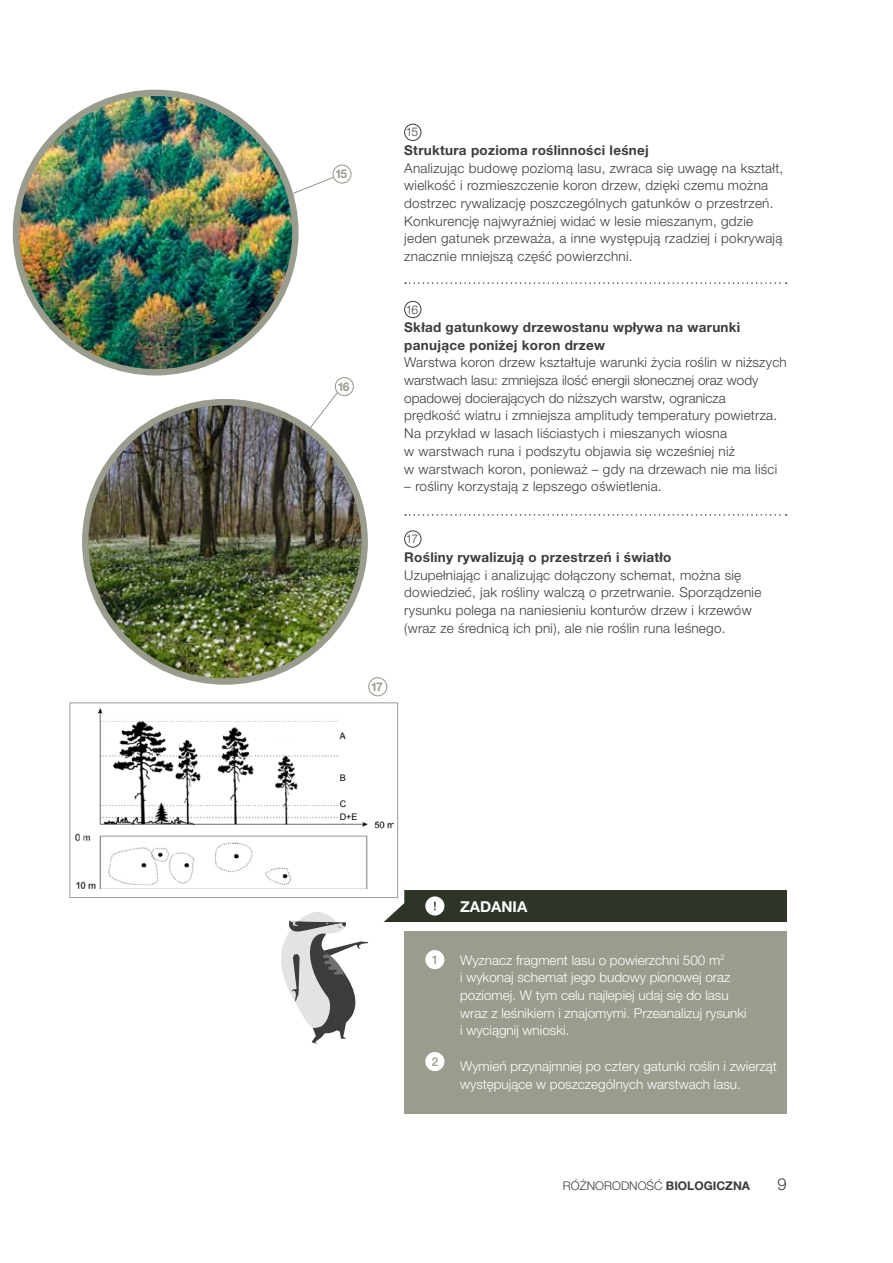
<style>
.page{position:relative;width:893px;height:1263px;background:#fff}
.page>*{position:absolute;margin:0;border:0;box-sizing:border-box;transform-origin:0 0}
.t1{font:300 16.5px "Helvetica Neue LT Pro";color:#3c3c3b}
.t2{font:700 15px "Helvetica Neue LT Pro";color:#fff}
.t3{font:300 13.5px/17.7px "Helvetica Neue LT Pro";letter-spacing:.02em;color:#3c3c3b}
.t4{font:300 13.5px/17.7px "Helvetica Neue LT Pro";color:#fff}
.t5{font:700 13.5px/17.7px "Helvetica Neue LT Pro";letter-spacing:.02em;color:#3c3c3b}
.t6{font:300 12px "Helvetica Neue LT Pro";letter-spacing:-.05em;color:#3c3c3b}
.t7{font:700 12px "Helvetica Neue LT Pro";color:#3c3c3b}
.t8{font:700 12px "Helvetica Neue LT Pro";color:#9a9c8e}
.t9{font:9px/13.2px "Arial";color:#000}
.s1{font-weight:300}
</style>
<div class="page">
<div style="left:404px;top:301px;width:17px;height:17px;border:1px solid #3c3c3b;border-radius:50%"></div>
<div style="left:404px;top:124px;width:17px;height:17px;border:1px solid #3c3c3b;border-radius:50%"></div>
<img style="left:16px;top:95px;width:276px;height:276px">
<div style="left:13px;top:90px;width:286px;height:285px;border:6px solid #9a9c8e;border-radius:50%"></div>
<img style="left:85px;top:402px;width:280px;height:279px;border-radius:140px">
<div style="left:82px;top:399px;width:286px;height:286px;border:6px solid #9a9c8e;border-radius:50%"></div>
<div style="left:404px;top:931px;width:383px;height:183px;background:#9a9c8e"></div>
<div style="left:425px;top:950px;width:19px;height:19px;background:#fff;border-radius:50%"></div>
<svg style="left:432px;top:955px;width:4px;height:9px"></svg>
<div style="left:384px;top:890px;width:403px;height:32px;background:#2c3527"></div>
<div style="left:425px;top:1052px;width:19px;height:19px;background:#fff;border-radius:50%"></div>
<svg style="left:432px;top:1057px;width:6px;height:9px"></svg>
<svg style="left:281px;top:912px;width:87px;height:132px"></svg>
<svg style="left:405px;top:282px;width:382px;height:2px"></svg>
<div style="left:368px;top:677px;width:20px;height:20px;border:1px solid #9a9c8e;border-radius:50%"></div>
<div style="left:404px;top:530px;width:17px;height:17px;border:1px solid #3c3c3b;border-radius:50%"></div>
<svg style="left:405px;top:514px;width:382px;height:2px"></svg>
<div style="left:332px;top:164px;width:20px;height:20px;border:1px solid #9a9c8e;border-radius:50%"></div>
<div style="left:334px;top:377px;width:20px;height:19px;border:1px solid #9a9c8e;border-radius:50%"></div>
<svg style="left:290px;top:176px;width:45px;height:20px"></svg>
<svg style="left:308px;top:391px;width:31px;height:39px"></svg>
<img style="left:75px;top:708px;width:318px;height:180px">
<div style="left:69px;top:702px;width:329px;height:196px;border:1px solid #9a9c8e"></div>
<p class="t8" style="left:335px;top:167px;width:14px">15</p>
<p class="t8" style="left:338px;top:379px;width:14px">16</p>
<p class="t8" style="left:371px;top:679px;width:14px">17</p>
<p class="t6" style="left:406px;top:125px;width:14px">15</p>
<p class="t5" style="left:404px;top:141px;width:246px">Struktura pozioma roślinności leśnej</p>
<p class="t3" style="left:404px;top:159px;width:381px">Analizując budowę poziomą lasu, zwraca się uwagę na kształt, wielkość i rozmieszczenie koron drzew, dzięki czemu można dostrzec rywalizację poszczególnych gatunków o przestrzeń.<br>Konkurencję najwyraźniej widać w lesie mieszanym, gdzie jeden gatunek przeważa, a inne występują rzadziej i pokrywają znacznie mniejszą część powierzchni.</p>
<p class="t6" style="left:406px;top:302px;width:14px">16</p>
<p class="t5" style="left:404px;top:318px;width:338px">Skład gatunkowy drzewostanu wpływa na warunki panujące poniżej koron drzew</p>
<p class="t3" style="left:404px;top:353px;width:384px">Warstwa koron drzew kształtuje warunki życia roślin w niższych warstwach lasu: zmniejsza ilość energii słonecznej oraz wody opadowej docierających do niższych warstw, ogranicza<br>prędkość wiatru i zmniejsza amplitudy temperatury powietrza.<br>Na przykład w lasach liściastych i mieszanych wiosna<br>w warstwach runa i podszytu objawia się wcześniej niż<br>w warstwach koron, ponieważ – gdy na drzewach nie ma liści</p>
<p class="t3" style="left:404px;top:477px;width:259px">– rośliny korzystają z lepszego oświetlenia.</p>
<p class="t6" style="left:406px;top:532px;width:14px">17</p>
<p class="t5" style="left:404px;top:548px;width:269px">Rośliny rywalizują o przestrzeń i światło</p>
<p class="t3" style="left:404px;top:566px;width:359px">Uzupełniając i analizując dołączony schemat, można się dowiedzieć, jak rośliny walczą o przetrwanie. Sporządzenie rysunku polega na naniesieniu konturów drzew i krzewów (wraz ze średnicą ich pni), ale nie roślin runa leśnego.</p>
<p class="t9" style="left:340px;top:771px;width:8px">B</p>
<p class="t9" style="left:340px;top:797px;width:19px">C<br>D+E</p>
<p class="t2" style="left:460px;top:897px;width:69px">Zadania</p>
<p class="t4" style="left:460px;top:951px;width:288px">Wyznacz fragment lasu o powierzchni 500 m<sup>2<br></sup>i wykonaj schemat jego budowy pionowej oraz poziomej. W tym celu najlepiej udaj się do lasu wraz z leśnikiem i znajomymi. Przeanalizuj rysunki i wyciągnij wnioski.</p>
<p class="t4" style="left:460px;top:1057px;width:318px">Wymień przynajmniej po cztery gatunki roślin i zwierząt występujące w poszczególnych warstwach lasu.</p>
<p class="t6" style="left:563px;top:1178px;width:34px">Różnorodno</p>
<p class="t7" style="left:647px;top:1178px;width:36px"><span class="s1">ść</span> biologic</p>
<p class="t7" style="left:725px;top:1178px;width:26px">zna</p>
<p class="t1" style="left:777px;top:1174px;width:11px">9</p>
</div>
